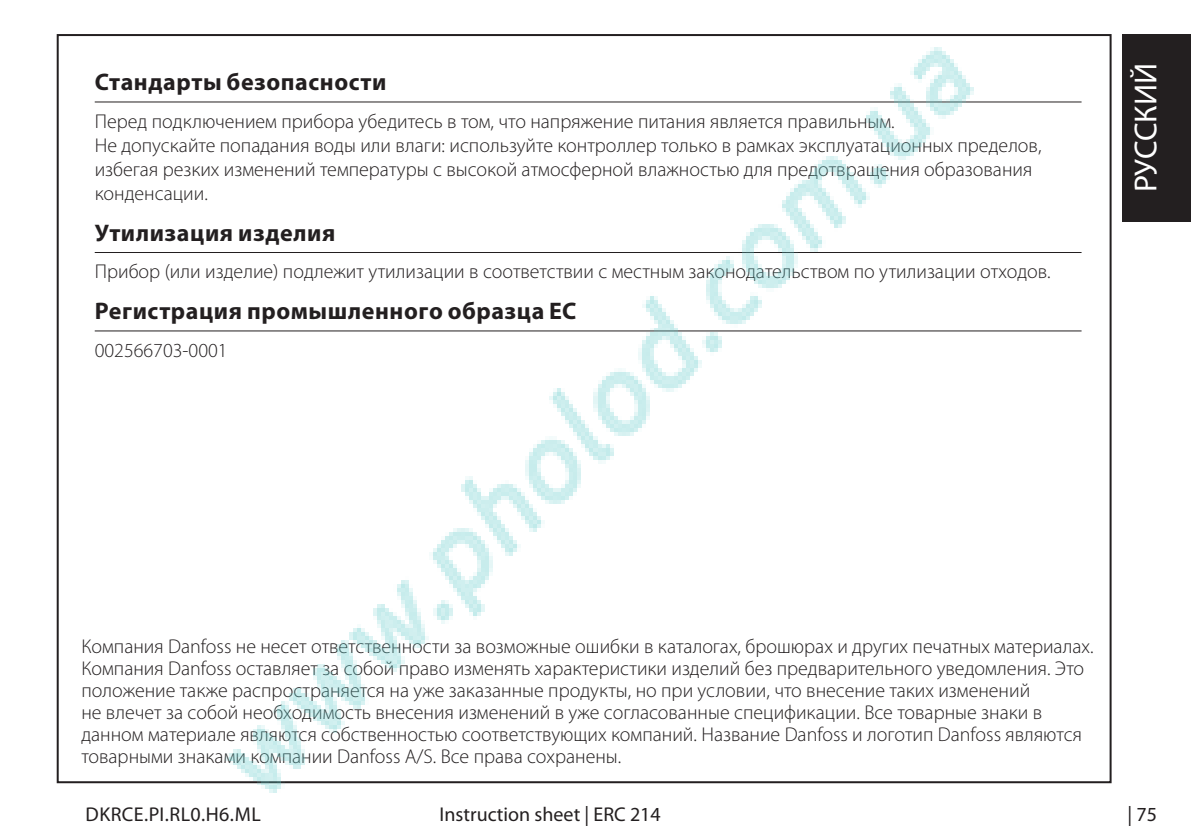
<style>
.page{position:relative;width:1191px;height:840px;background:#fff}
.page>*{position:absolute;margin:0;border:0;box-sizing:border-box;transform-origin:0 0}
.t1{font:32px "Myriad Pro";letter-spacing:-.005em;color:#fff}
.t2{font:700 24px "Myriad Pro";letter-spacing:.025em;color:#231f20}
.Text_table_2{font:300 20px/22px "Myriad Pro";color:#231f20}
.Body_text{font:300 20px/24px "Myriad Pro";color:#231f20}
.t3{font:20px "Myriad Pro";color:#231f20}
.t4{font:20px "Myriad Pro";letter-spacing:.02em;color:#231f20}
</style>
<div class="page">
<svg style="left:94px;top:330px;width:988px;height:2px"></svg>
<hr style="left:95px;top:101px;width:986px;height:2px;background:#231f20">
<hr style="left:95px;top:252px;width:986px;height:1px;background:#231f20">
<hr style="left:95px;top:330px;width:986px;height:1px;background:#231f20">
<div style="left:1123px;top:34px;width:68px;height:187px;background:#231f20"></div>
<img style="left:189px;top:34px;width:812px;height:759px">
<p class="t2" style="left:95px;top:69px;width:293px">Стандарты безопасности</p>
<p class="Body_text" style="left:95px;top:109px;width:801px">Перед подключением прибора убедитесь в том, что напряжение питания является правильным.</p>
<p class="Body_text" style="left:95px;top:133px;width:948px">Не допускайте попадания воды или влаги: используйте контроллер только в рамках эксплуатационных пределов, избегая резких изменений температуры с высокой атмосферной влажностью для предотвращения образования конденсации.</p>
<p class="t2" style="left:95px;top:219px;width:242px">Утилизация изделия</p>
<p class="Body_text" style="left:95px;top:260px;width:957px">Прибор (или изделие) подлежит утилизации в соответствии с местным законодательством по утилизации отходов.</p>
<p class="t2" style="left:95px;top:297px;width:483px">Регистрация промышленного образца ЕС</p>
<p class="Body_text" style="left:95px;top:338px;width:134px">002566703-0001</p>
<p class="t1" style="left:1128px;top:192px;width:130px;rotate:-90deg">РУССКИЙ</p>
<p class="Text_table_2" style="left:81px;top:635px;width:1013px">Компания Danfoss не несет ответственности за возможные ошибки в каталогах, брошюрах и других печатных материалах.</p>
<p class="Text_table_2" style="left:81px;top:657px;width:1004px">Компания Danfoss оставляет за собой право изменять характеристики изделий без предварительного уведомления. Это</p>
<p class="Text_table_2" style="left:81px;top:679px;width:1002px">положение также распространяется на уже заказанные продукты, но при условии, что внесение таких изменений<br>не влечет за собой необходимость внесения изменений в уже согласованные спецификации. Все товарные знаки в данном материале являются собственностью соответствующих компаний. Название Danfoss и логотип Danfoss являются товарными знаками компании Danfoss A/S. Все права сохранены.</p>
<p class="t4" style="left:86px;top:802px;width:177px">DKRCE.PI.RL0.H6.ML</p>
<p class="t3" style="left:439px;top:802px;width:223px">Instruction sheet | ERC 214</p>
<p class="t3" style="left:1127px;top:802px;width:31px">| 75</p>
</div>
